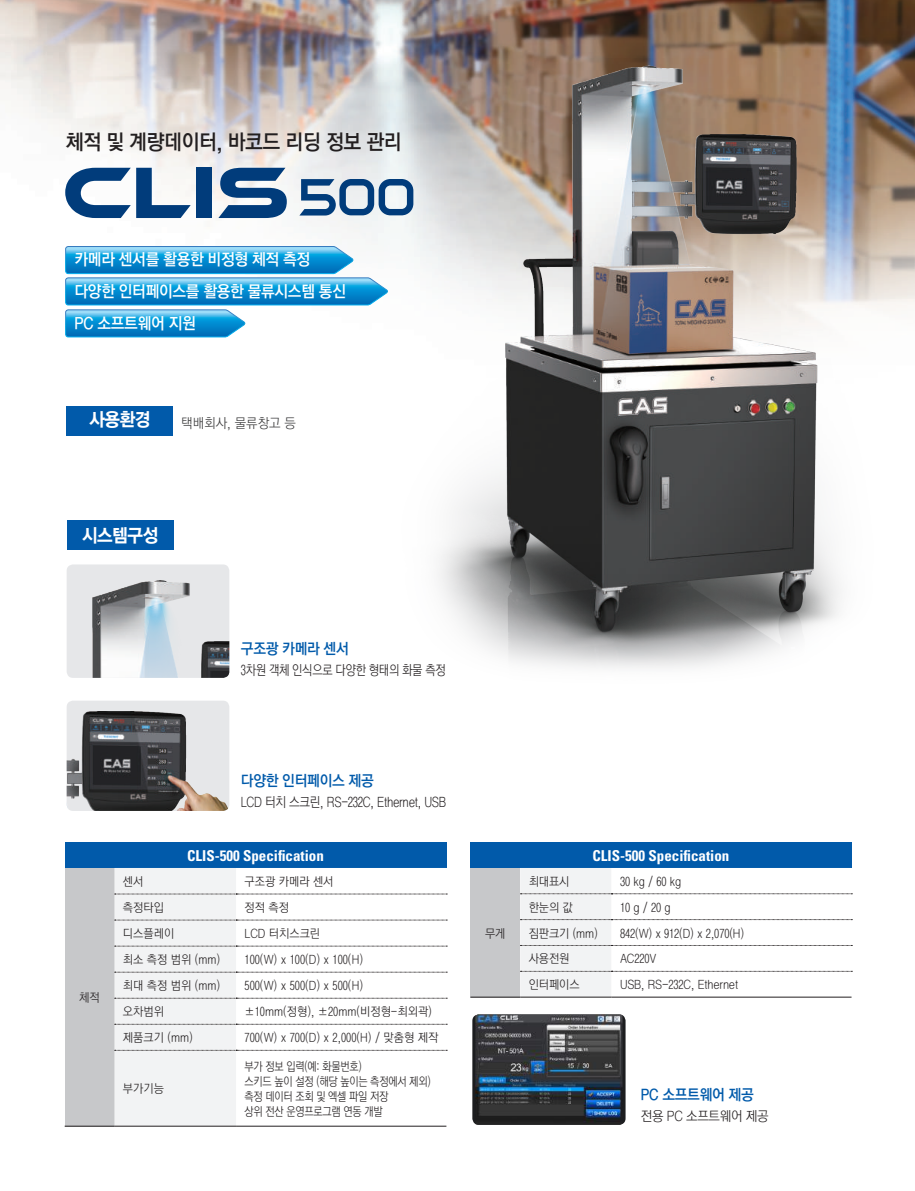
<style>
.page{position:relative;width:915px;height:1191px;background:#fff}
.page>*{position:absolute;margin:0;border:0;box-sizing:border-box;transform-origin:0 0}
.t1{font:21px "YGO540";letter-spacing:-.025em;color:#231f20;scale:.95 1}
.t2{font:18.75px "YDIYGO350";letter-spacing:-.025em;color:#fff;scale:.9 1}
.t3{font:16.05px/31.7px "YGO540";letter-spacing:-.025em;color:#fff;scale:.95 1}
.t4{font:700 condensed 15px "Univers LT Std";color:#fff}
.t5{font:15px "YGO540";letter-spacing:-.025em;color:#015aaa;scale:.95 1}
.t6{font:13.5px "YGO520";letter-spacing:-.025em;color:#231f20;scale:.88 1}
.t7{font:13.5px "YGO520";letter-spacing:-.025em;color:#231f20;scale:.85 1}
.t8{font:13.5px "YGO520";letter-spacing:-.025em;color:#231f20;scale:.95 1}
.t9{font:13.5px "YGO520";letter-spacing:-.005em;color:#3e3e3f;scale:.95 1}
.t10{font:12px "YGO520";letter-spacing:-.01em;color:#231f20;scale:.95 1}
.t11{font:12px/15px "YGO520";letter-spacing:-.01em;color:#231f20;scale:.86 1}
</style>
<div class="page">
<img style="left:0;top:0;width:914px;height:550px">
<img style="left:399px;top:17px;width:474px;height:652px">
<svg style="left:65px;top:246px;width:323px;height:92px"></svg>
<img style="left:67px;top:564px;width:162px;height:114px">
<img style="left:67px;top:701px;width:162px;height:110px">
<div style="left:67px;top:406px;width:106px;height:29px;background:#015aaa"></div>
<div style="left:173px;top:406px;width:163px;height:29px;background:#fff"></div>
<svg style="left:65px;top:168px;width:126px;height:50px"></svg>
<div style="left:196px;top:168px;width:15px;height:50px;background:#013c7b"></div>
<svg style="left:218px;top:168px;width:69px;height:50px"></svg>
<svg style="left:299px;top:179px;width:114px;height:36px"></svg>
<div style="left:472px;top:1014px;width:153px;height:110px;background:#1c1d1f;border-radius:6px"></div>
<img style="left:475px;top:1014px;width:147px;height:110px">
<div style="left:65px;top:842px;width:381px;height:26px;background:#015aaa"></div>
<div style="left:65px;top:868px;width:49px;height:258px;background:#c7c8ca"></div>
<hr style="left:65px;top:1126px;width:49px;height:1px;background:#231f20">
<hr style="left:114px;top:1126px;width:122px;height:1px;background:#231f20">
<hr style="left:236px;top:1126px;width:210px;height:1px;background:#231f20">
<svg style="left:114px;top:868px;width:333px;height:258px"></svg>
<div style="left:470px;top:842px;width:381px;height:26px;background:#015aaa"></div>
<div style="left:470px;top:868px;width:50px;height:129px;background:#c7c8ca"></div>
<svg style="left:520px;top:868px;width:332px;height:129px"></svg>
<hr style="left:470px;top:997px;width:50px;height:1px;background:#231f20">
<hr style="left:520px;top:997px;width:91px;height:1px;background:#231f20">
<hr style="left:611px;top:997px;width:240px;height:1px;background:#231f20">
<div style="left:67px;top:520px;width:106px;height:29px;background:#015aaa"></div>
<h1 class="t1" style="left:66px;top:131px;width:355px">체적 및 계량데이터, 바코드 리딩 정보 관리</h1>
<h3 class="t3" style="left:75px;top:245px;width:287px">카메라 센서를 활용한 비정형 체적 측정 다양한 인터페이스를 활용한 물류시스템 통신<br>PC 소프트웨어 지원</h3>
<h2 class="t2" style="left:89px;top:410px;width:69px">사용환경</h2>
<p class="t9" style="left:181px;top:416px;width:122px">택배회사, 물류창고 등</p>
<h2 class="t2" style="left:82px;top:525px;width:86px">시스템구성</h2>
<p class="t5" style="left:241px;top:640px;width:115px">구조광 카메라 센서</p>
<p class="t7" style="left:241px;top:663px;width:242px">3차원 객체 인식으로 다양한 형태의 화물 측정</p>
<p class="t5" style="left:241px;top:772px;width:141px">다양한 인터페이스 제공</p>
<p class="t6" style="left:241px;top:794px;width:235px">LCD 터치 스크린, RS-232C, Ethernet, USB</p>
<p class="t4" style="left:187px;top:846px;width:138px">CLIS-500 Specification</p>
<p class="t10" style="left:79px;top:991px;width:23px">체적</p>
<p class="t10" style="left:123px;top:875px;width:23px">센서</p>
<p class="t10" style="left:244px;top:875px;width:95px">구조광 카메라 센서</p>
<p class="t10" style="left:123px;top:901px;width:45px">측정타입</p>
<p class="t10" style="left:244px;top:901px;width:48px">정적 측정</p>
<p class="t10" style="left:123px;top:927px;width:56px">디스플레이</p>
<p class="t10" style="left:244px;top:927px;width:81px">LCD 터치스크린</p>
<p class="t10" style="left:123px;top:953px;width:104px">최소 측정 범위 (mm)</p>
<p class="t10" style="left:244px;top:953px;width:126px">100(W) x 100(D) x 100(H)</p>
<p class="t10" style="left:123px;top:979px;width:104px">최대 측정 범위 (mm)</p>
<p class="t10" style="left:244px;top:979px;width:126px">500(W) x 500(D) x 500(H)</p>
<p class="t10" style="left:123px;top:1005px;width:45px">오차범위</p>
<p class="t10" style="left:244px;top:1005px;width:199px">±10mm(정형), ±20mm(비정형-최외곽)</p>
<p class="t10" style="left:123px;top:1031px;width:75px">제품크기 (mm)</p>
<p class="t10" style="left:244px;top:1031px;width:205px">700(W) x 700(D) x 2,000(H) / 맞춤형 제작</p>
<p class="t10" style="left:123px;top:1082px;width:45px">부가기능</p>
<p class="t11" style="left:244px;top:1059px;width:218px">부가 정보 입력(예: 화물번호)<br>스키드 높이 설정 (해당 높이는 측정에서 제외) 측정 데이터 조회 및 엑셀 파일 저장<br>상위 전산 운영프로그램 연동 개발</p>
<p class="t10" style="left:485px;top:927px;width:23px">무게</p>
<p class="t4" style="left:592px;top:846px;width:138px">CLIS-500 Specification</p>
<p class="t10" style="left:528px;top:875px;width:44px">최대표시</p>
<p class="t10" style="left:619px;top:875px;width:66px">30 kg / 60 kg</p>
<p class="t10" style="left:528px;top:901px;width:48px">한눈의 값</p>
<p class="t10" style="left:619px;top:901px;width:55px">10 g / 20 g</p>
<p class="t10" style="left:528px;top:927px;width:74px">짐판크기 (mm)</p>
<p class="t10" style="left:619px;top:927px;width:132px">842(W) x 912(D) x 2,070(H)</p>
<p class="t10" style="left:528px;top:952px;width:44px">사용전원</p>
<p class="t10" style="left:619px;top:952px;width:40px">AC220V</p>
<p class="t10" style="left:528px;top:978px;width:55px">인터페이스</p>
<p class="t10" style="left:619px;top:978px;width:126px">USB, RS-232C, Ethernet</p>
<p class="t5" style="left:640px;top:1087px;width:120px">PC 소프트웨어 제공</p>
<p class="t8" style="left:640px;top:1109px;width:136px">전용 PC 소프트웨어 제공</p>
</div>
